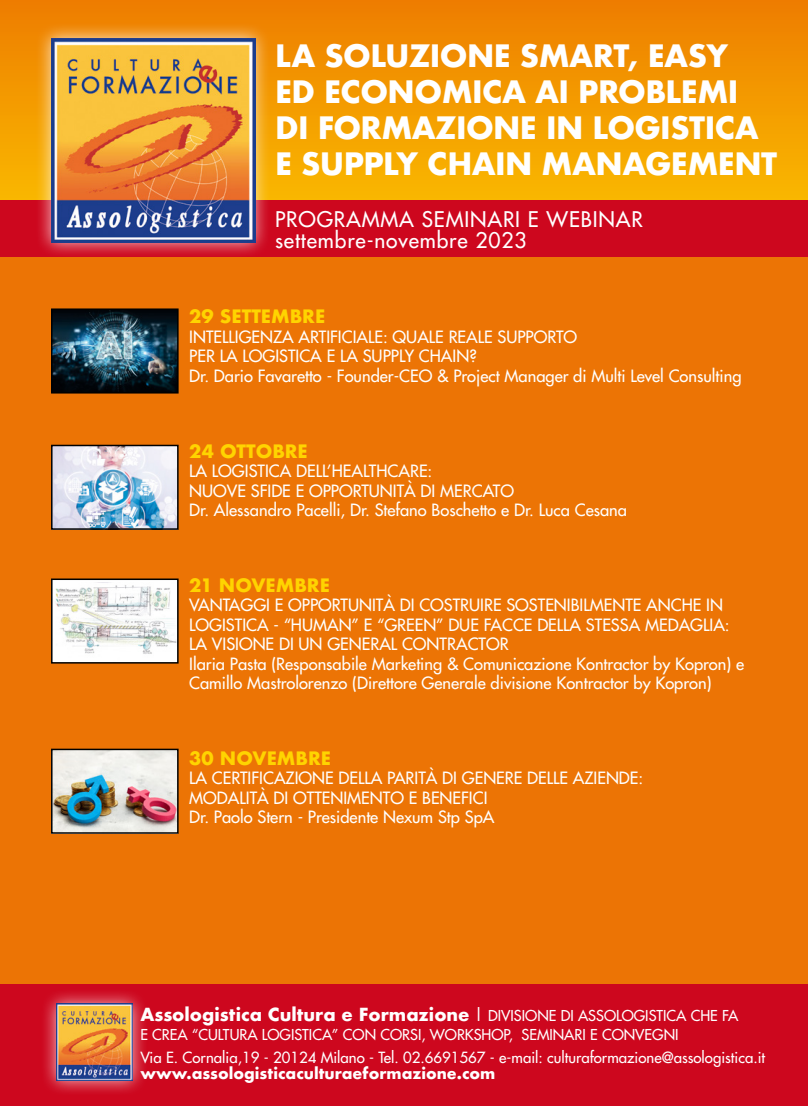
<style>
.page{position:relative;width:808px;height:1106px;background:#fff}
.page>*{position:absolute;margin:0;border:0;box-sizing:border-box;transform-origin:0 0}
.t1{font:700 30px/36px "Futura";letter-spacing:-.02em;color:#fff}
.t2{font:21px/21px "Futura";letter-spacing:.04em;color:#fff}
.t3{font:700 18px "Futura";color:#ffd400}
.t4{font:700 17.55px "Futura";color:#fff}
.t5{font:16.5px/19.5px "Futura";color:#fff}
.t6{font:700 15.3px "Futura";color:#fff}
.t7{font:15px "Futura";color:#fff}
.t8{font:14.7px "Futura";color:#fff}
.s1{font-weight:400;font-size:16.05px}
.s2{font-weight:400;font-size:14.7px}
</style>
<div class="page">
<div style="left:0;top:0;width:808px;height:215px;background:linear-gradient(to bottom,#ee7d00,#fabc00)"></div>
<div style="left:0;top:200px;width:808px;height:64px;background:#cd071e"></div>
<div style="left:35px;top:23px;width:236px;height:235px;background:#fff;opacity:.75"></div>
<img style="left:51px;top:38px;width:204px;height:204px">
<div style="left:0;top:257px;width:808px;height:849px;background:#ec7405"></div>
<div style="left:0;top:984px;width:808px;height:122px;background:#cd071e"></div>
<div style="left:41px;top:988px;width:108px;height:108px;background:#fff;opacity:.75"></div>
<img style="left:56px;top:1003px;width:77px;height:77px">
<img style="left:54px;top:751px;width:122px;height:79px">
<div style="left:51px;top:748px;width:128px;height:85px;border:2px solid #000"></div>
<img style="left:54px;top:448px;width:122px;height:79px">
<div style="left:51px;top:445px;width:128px;height:85px;border:2px solid #000"></div>
<img style="left:54px;top:311px;width:122px;height:79px">
<div style="left:51px;top:308px;width:128px;height:85px;border:2px solid #000"></div>
<img style="left:54px;top:582px;width:122px;height:78px">
<div style="left:51px;top:578px;width:128px;height:85px;border:2px solid #000"></div>
<p class="t1" style="left:275px;top:38px;width:503px">LA SOLUZIONE SMART, EASY<br>ED ECONOMICA AI PROBLEMI<br>DI FORMAZIONE IN LOGISTICA<br>E SUPPLY CHAIN MANAGEMENT</p>
<p class="t2" style="left:275px;top:208px;width:369px">PROGRAMMA SEMINARI E WEBINAR settembre-novembre 2023</p>
<p class="t3" style="left:189px;top:303px;width:138px">29 SETTEMBRE</p>
<p class="t5" style="left:189px;top:327px;width:554px">INTELLIGENZA ARTIFICIALE: QUALE REALE SUPPORTO<br>PER LA LOGISTICA E LA SUPPLY CHAIN?<br>Dr. Dario Favaretto - Founder-CEO &amp; Project Manager di Multi Level Consulting</p>
<p class="t3" style="left:189px;top:438px;width:120px">24 OTTOBRE</p>
<p class="t5" style="left:189px;top:461px;width:439px">LA LOGISTICA DELL’HEALTHCARE:<br>NUOVE SFIDE E OPPORTUNITÀ DI MERCATO<br>Dr. Alessandro Pacelli, Dr. Stefano Boschetto e Dr. Luca Cesana</p>
<p class="t3" style="left:189px;top:572px;width:142px">21 NOVEMBRE</p>
<p class="t5" style="left:189px;top:595px;width:556px">VANTAGGI E OPPORTUNITÀ DI COSTRUIRE SOSTENIBILMENTE ANCHE IN LOGISTICA - “HUMAN” E “GREEN” DUE FACCE DELLA STESSA MEDAGLIA:<br>LA VISIONE DI UN GENERAL CONTRACTOR<br>Ilaria Pasta (Responsabile Marketing &amp; Comunicazione Kontractor by Kopron) e Camillo Mastrolorenzo (Direttore Generale divisione Kontractor by Kopron)</p>
<p class="t3" style="left:189px;top:745px;width:143px">30 NOVEMBRE</p>
<p class="t5" style="left:189px;top:768px;width:456px">LA CERTIFICAZIONE DELLA PARITÀ DI GENERE DELLE AZIENDE:<br>MODALITÀ DI OTTENIMENTO E BENEFICI<br>Dr. Paolo Stern - Presidente Nexum Stp SpA</p>
<p class="t4" style="left:140px;top:1001px;width:600px">Assologistica Cultura e Formazione <span class="s1">|</span> <span class="s2">DIVISIONE DI ASSOLOGISTICA CHE FA</span></p>
<p class="t8" style="left:140px;top:1025px;width:540px">E CREA “CULTURA LOGISTICA” CON CORSI, WORKSHOP, SEMINARI E CONVEGNI</p>
<p class="t7" style="left:140px;top:1048px;width:626px">Via E. Cornalia,19 - 20124 Milano - Tel. 02.6691567 - e-mail: culturaformazione@assologistica.it</p>
<p class="t6" style="left:140px;top:1062px;width:357px">www.assologisticaculturaeformazione.com</p>
</div>
